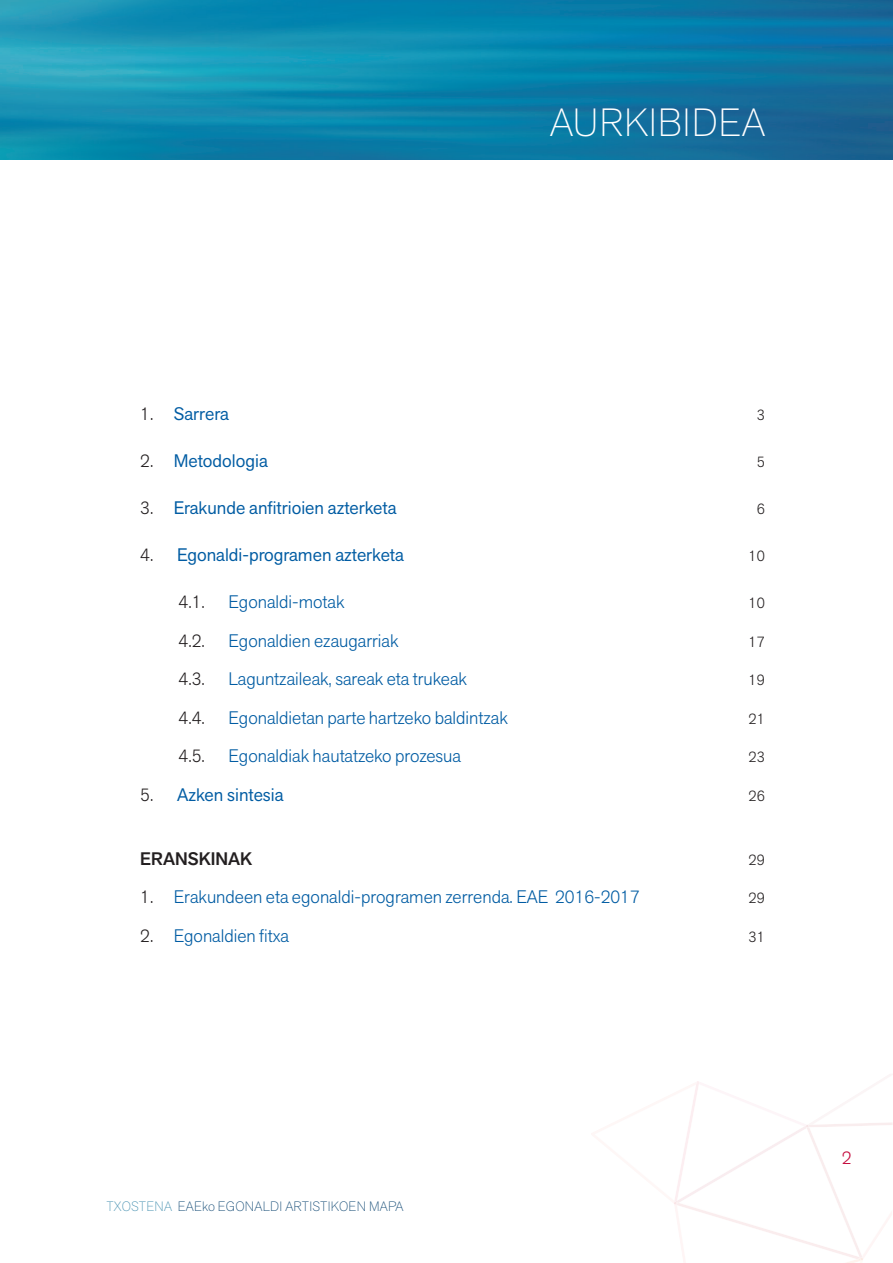
<style>
.page{position:relative;width:893px;height:1263px;background:#fff}
.page>*{position:absolute;margin:0;border:0;box-sizing:border-box;transform-origin:0 0}
.t1{font:200 39px "Akzid Grtsk Next";letter-spacing:.02em;color:#fff}
.t2{font:300 18px "Akzid Grtsk Next";color:#015ca3}
.t3{font:18px "Akzid Grtsk Next";color:#015ca3}
.t4{font:300 18px "Akzid Grtsk Next";color:#231f20}
.t5{font:500 18px "Akzid Grtsk Next";color:#231f20}
.t6{font:300 18px "Akzid Grtsk Next";color:#c40a3c}
.t7{font:300 15px "Akzid Grtsk Next";color:#231f20}
.TTIT_1{font:200 13.5px "Akzid Grtsk Next";letter-spacing:.02em;color:#184e78}
.s1{font-weight:300;color:#231f20}
.s2{color:#231f20}
.s3{color:#4c94b3}
</style>
<div class="page">
<img style="left:0;top:0;width:893px;height:159px">
<p class="t1" style="left:550px;top:97px;width:217px">AURKIBIDEA</p>
<p class="t3" style="left:140px;top:402px;width:90px"><span class="s1">1.</span> Sarrera</p>
<p class="t7" style="left:757px;top:405px;width:10px">3</p>
<p class="t3" style="left:140px;top:449px;width:129px"><span class="s1">2.</span> Metodologia</p>
<p class="t7" style="left:757px;top:452px;width:10px">5</p>
<p class="t3" style="left:140px;top:496px;width:258px"><span class="s1">3.</span> Erakunde anfitrioien azterketa</p>
<p class="t7" style="left:757px;top:499px;width:10px">6</p>
<p class="t3" style="left:140px;top:543px;width:265px"><span class="s1">4.</span> Egonaldi-programen azterketa</p>
<p class="t7" style="left:749px;top:546px;width:18px">10</p>
<p class="t4" style="left:179px;top:590px;width:28px">4.1.</p>
<p class="t2" style="left:229px;top:590px;width:117px">Egonaldi-motak</p>
<p class="t7" style="left:749px;top:593px;width:18px">10</p>
<p class="t4" style="left:179px;top:629px;width:28px">4.2.</p>
<p class="t2" style="left:229px;top:629px;width:171px">Egonaldien ezaugarriak</p>
<p class="t7" style="left:749px;top:632px;width:18px">17</p>
<p class="t4" style="left:179px;top:667px;width:28px">4.3.</p>
<p class="t2" style="left:229px;top:667px;width:240px">Laguntzaileak, sareak eta trukeak</p>
<p class="t7" style="left:749px;top:670px;width:18px">19</p>
<p class="t4" style="left:179px;top:706px;width:28px">4.4.</p>
<p class="t2" style="left:229px;top:706px;width:281px">Egonaldietan parte hartzeko baldintzak</p>
<p class="t7" style="left:749px;top:709px;width:18px">21</p>
<p class="t4" style="left:179px;top:744px;width:28px">4.5.</p>
<p class="t2" style="left:229px;top:744px;width:234px">Egonaldiak hautatzeko prozesua</p>
<p class="t7" style="left:749px;top:747px;width:18px">23</p>
<p class="t3" style="left:140px;top:783px;width:145px"><span class="s1">5.</span> Azken sintesia</p>
<p class="t7" style="left:749px;top:786px;width:18px">26</p>
<p class="t5" style="left:140px;top:847px;width:113px">ERANSKINAK</p>
<p class="t7" style="left:749px;top:850px;width:18px">29</p>
<p class="t2" style="left:140px;top:885px;width:501px"><span class="s2">1.</span> Erakundeen eta egonaldi-programen zerrenda. EAE 2016-2017</p>
<p class="t7" style="left:749px;top:888px;width:18px">29</p>
<p class="t2" style="left:140px;top:924px;width:150px"><span class="s2">2.</span> Egonaldien fitxa</p>
<p class="t7" style="left:749px;top:927px;width:18px">31</p>
<p class="TTIT_1" style="left:106px;top:1197px;width:299px"><span class="s3">TXOSTENA</span> EAEko EGONALDI ARTISTIKOEN MAPA</p>
<p class="t6" style="left:842px;top:1146px;width:11px">2</p>
</div>
